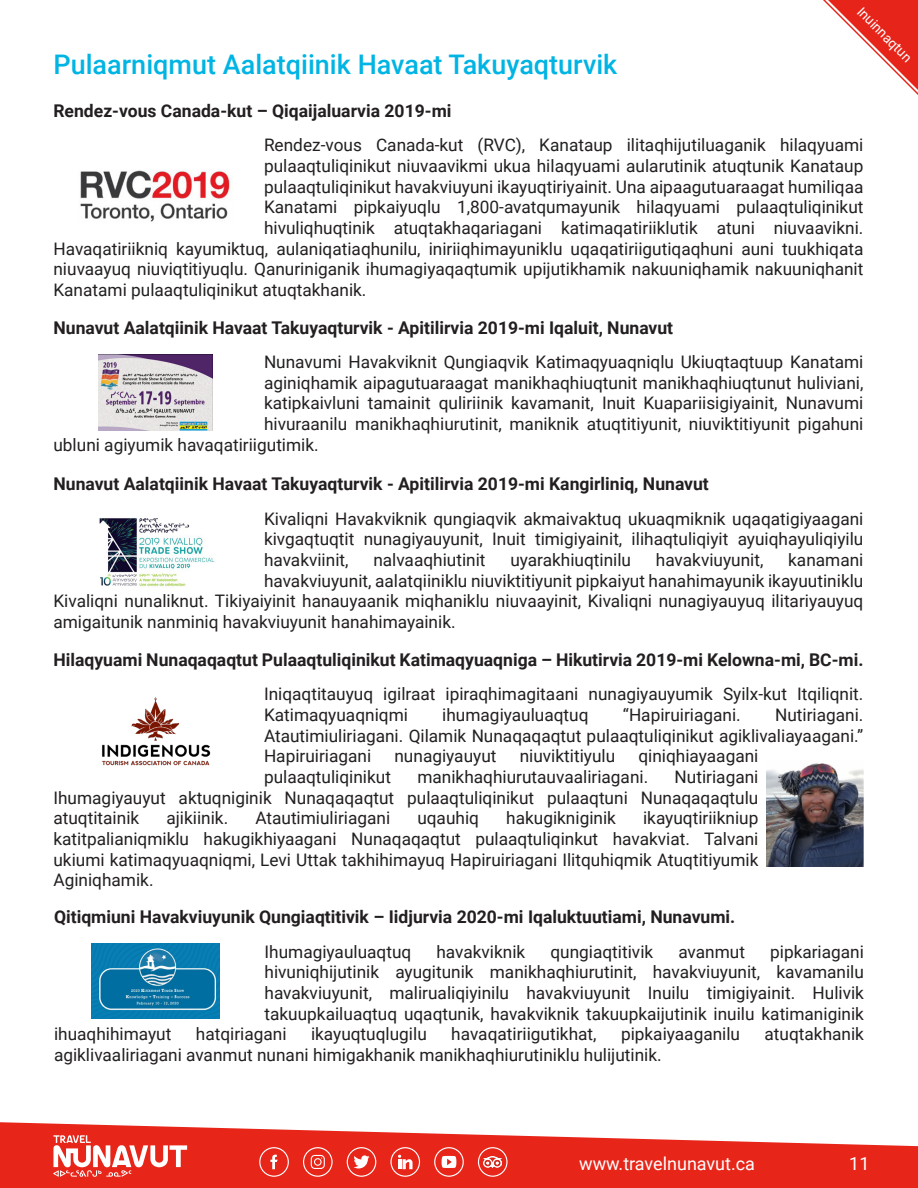
<style>
.page{position:relative;width:918px;height:1188px;background:#fff}
.page>*{position:absolute;margin:0;border:0;box-sizing:border-box;transform-origin:0 0}
.Body_text{font:500 27px "Roboto";color:#00b4e3}
.t1{font:18px "Roboto";color:#fff}
.Body_text-2{font:700 17.55px "Roboto";color:#231f20}
.Body_text-3{font:17.25px/20.7px "Roboto";color:#231f20;text-align:justify}
.t2{font:13.5px "Roboto";color:#fff}
</style>
<div class="page">
<svg style="left:0;top:1122px;width:918px;height:66px;fill:#e72519"></svg>
<svg style="left:53px;top:1135px;width:134px;height:42px"></svg>
<div style="left:259px;top:1147px;width:30px;height:30px;border:1px solid #fff;border-radius:50%"></div>
<svg style="left:270px;top:1155px;width:8px;height:14px"></svg>
<div style="left:303px;top:1147px;width:30px;height:30px;border:1px solid #fff;border-radius:50%"></div>
<svg style="left:311px;top:1155px;width:14px;height:14px"></svg>
<div style="left:347px;top:1147px;width:29px;height:30px;border:1px solid #fff;border-radius:50%"></div>
<svg style="left:353px;top:1155px;width:17px;height:13px"></svg>
<div style="left:390px;top:1147px;width:30px;height:30px;border:1px solid #fff;border-radius:50%"></div>
<svg style="left:398px;top:1155px;width:15px;height:14px"></svg>
<div style="left:434px;top:1147px;width:30px;height:30px;border:1px solid #fff;border-radius:50%"></div>
<svg style="left:442px;top:1156px;width:14px;height:12px"></svg>
<div style="left:478px;top:1147px;width:30px;height:30px;border:1px solid #fff;border-radius:50%"></div>
<img style="left:484px;top:1156px;width:18px;height:12px">
<svg style="left:823px;top:0;width:95px;height:95px"></svg>
<img style="left:80px;top:170px;width:150px;height:52px">
<img style="left:99px;top:354px;width:114px;height:77px">
<img style="left:99px;top:518px;width:115px;height:69px">
<img style="left:92px;top:944px;width:128px;height:74px">
<img style="left:102px;top:697px;width:109px;height:69px">
<img style="left:766px;top:763px;width:97px;height:103px">
<p class="t2" style="left:866px;top:3px;width:73px;rotate:45deg">Inuinnaqtun</p>
<p class="Body_text" style="left:53px;top:46px;width:565px">Pulaarniqmut Aalatqiinik Havaat Takuyaqturvik</p>
<p class="Body_text-2" style="left:53px;top:98px;width:400px">Rendez-vous Canada-kut – Qiqaijaluarvia 2019-mi</p>
<p class="Body_text-3" style="left:264px;top:134px;width:601px">Rendez-vous Canada-kut (RVC), Kanataup ilitaqhijutiluaganik hilaqyuami</p>
<p class="Body_text-3" style="left:264px;top:155px;width:601px">pulaaqtuliqinikut niuvaavikmi ukua hilaqyuami aularutinik atuqtunik Kanataup</p>
<p class="Body_text-3" style="left:264px;top:175px;width:601px">pulaaqtuliqinikut havakviuyuni ikayuqtiriyainit. Una aipaagutuaraagat humiliqaa</p>
<p class="Body_text-3" style="left:264px;top:196px;width:601px">Kanatami pipkaiyuqlu 1,800-avatqumayunik hilaqyuami pulaaqtuliqinikut</p>
<p class="Body_text-3" style="left:264px;top:217px;width:601px">hivuliqhuqtinik atuqtakhaqariagani katimaqatiriiklutik atuni niuvaavikni.</p>
<p class="Body_text-3" style="left:53px;top:238px;width:812px">Havaqatiriikniq kayumiktuq, aulaniqatiaqhunilu, iniriiqhimayuniklu uqaqatiriigutiqaqhuni auni tuukhiqata</p>
<p class="Body_text-3" style="left:53px;top:258px;width:812px">niuvaayuq niuviqtitiyuqlu. Qanuriniganik ihumagiyaqaqtumik upijutikhamik nakuuniqhamik nakuuniqhanit</p>
<p class="Body_text-3" style="left:53px;top:279px;width:315px">Kanatami pulaaqtuliqinikut atuqtakhanik.</p>
<p class="Body_text-2" style="left:53px;top:315px;width:621px">Nunavut Aalatqiinik Havaat Takuyaqturvik - Apitilirvia 2019-mi Iqaluit, Nunavut</p>
<p class="Body_text-3" style="left:264px;top:351px;width:601px">Nunavumi Havakviknit Qungiaqvik Katimaqyuaqniqlu Ukiuqtaqtuup Kanatami</p>
<p class="Body_text-3" style="left:264px;top:371px;width:601px">aginiqhamik aipagutuaraagat manikhaqhiuqtunit manikhaqhiuqtunut huliviani,</p>
<p class="Body_text-3" style="left:264px;top:392px;width:601px">katipkaivluni tamainit quliriinik kavamanit, Inuit Kuapariisigiyainit, Nunavumi</p>
<p class="Body_text-3" style="left:264px;top:413px;width:601px">hivuraanilu manikhaqhiurutinit, maniknik atuqtitiyunit, niuviktitiyunit pigahuni</p>
<p class="Body_text-3" style="left:53px;top:434px;width:267px">ubluni agiyumik havaqatiriigutimik.</p>
<p class="Body_text-2" style="left:53px;top:472px;width:657px">Nunavut Aalatqiinik Havaat Takuyaqturvik - Apitilirvia 2019-mi Kangirliniq, Nunavut</p>
<p class="Body_text-3" style="left:264px;top:508px;width:601px">Kivaliqni Havakviknik qungiaqvik akmaivaktuq ukuaqmiknik uqaqatigiyaagani kivgaqtuqtit nunagiyauyunit, Inuit timigiyainit, ilihaqtuliqiyit ayuiqhayuliqiyilu havakviinit,</p>
<p class="Body_text-3" style="left:373px;top:549px;width:114px">nalvaaqhiutinit</p>
<p class="Body_text-3" style="left:510px;top:549px;width:122px">uyarakhiuqtinilu</p>
<p class="Body_text-3" style="left:656px;top:549px;width:109px">havakviuyunit,</p>
<p class="Body_text-3" style="left:788px;top:549px;width:77px">kanamani</p>
<p class="Body_text-3" style="left:264px;top:570px;width:601px">havakviuyunit, aalatqiiniklu niuviktitiyunit pipkaiyut hanahimayunik ikayuutiniklu</p>
<p class="Body_text-3" style="left:53px;top:590px;width:811px">Kivaliqni nunaliknut. Tikiyaiyinit hanauyaanik miqhaniklu niuvaayinit, Kivaliqni nunagiyauyuq ilitariyauyuq</p>
<p class="Body_text-3" style="left:53px;top:611px;width:404px">amigaitunik nanminiq havakviuyunit hanahimayainik.</p>
<p class="Body_text-2" style="left:53px;top:647px;width:812px">Hilaqyuami Nunaqaqaqtut Pulaaqtuliqinikut Katimaqyuaqniga – Hikutirvia 2019-mi Kelowna-mi, BC-mi.</p>
<p class="Body_text-3" style="left:264px;top:683px;width:601px">Iniqaqtitauyuq igilraat ipiraqhimagitaani nunagiyauyumik Syilx-kut Itqiliqnit.<br>Katimaqyuaqniqmi</p>
<p class="Body_text-3" style="left:442px;top:704px;width:148px">ihumagiyauluaqtuq</p>
<p class="Body_text-3" style="left:623px;top:704px;width:119px">“Hapiruiriagani.</p>
<p class="Body_text-3" style="left:264px;top:704px;width:601px;text-indent:511px">Nutiriagani.<br>Atautimiuliriagani. Qilamik Nunaqaqaqtut pulaaqtuliqinikut agiklivaliayaagani.” Hapiruiriagani</p>
<p class="Body_text-3" style="left:394px;top:745px;width:104px">nunagiyauyut</p>
<p class="Body_text-3" style="left:520px;top:745px;width:97px">niuviktitiyulu</p>
<p class="Body_text-3" style="left:638px;top:745px;width:122px">qiniqhiayaagani</p>
<p class="Body_text-3" style="left:264px;top:766px;width:129px">pulaaqtuliqinikut</p>
<p class="Body_text-3" style="left:417px;top:766px;width:232px">manikhaqhiurutauvaaliriagani.</p>
<p class="Body_text-3" style="left:53px;top:766px;width:707px;text-indent:621px">Nutiriagani Ihumagiyauyut aktuqniginik Nunaqaqaqtut pulaaqtuliqinikut pulaaqtuni Nunaqaqaqtulu atuqtitainik</p>
<p class="Body_text-3" style="left:53px;top:807px;width:707px;text-indent:590px">ikayuqtiriikniup katitpalianiqmiklu hakugikhiyaagani Nunaqaqaqtut pulaaqtuliqinkut havakviat. Talvani ukiumi katimaqyuaqniqmi, Levi Uttak takhihimayuq Hapiruiriagani Ilitquhiqmik Atuqtitiyumik Aginiqhamik.</p>
<p class="Body_text-3" style="left:166px;top:807px;width:63px">ajikiinik.</p>
<p class="Body_text-3" style="left:255px;top:807px;width:136px">Atautimiuliriagani</p>
<p class="Body_text-3" style="left:417px;top:807px;width:63px">uqauhiq</p>
<p class="Body_text-3" style="left:506px;top:807px;width:111px">hakugikniginik</p>
<p class="Body_text-2" style="left:54px;top:905px;width:683px">Qitiqmiuni Havakviuyunik Qungiaqtitivik – Iidjurvia 2020-mi Iqaluktuutiami, Nunavumi.</p>
<p class="Body_text-3" style="left:265px;top:941px;width:148px">Ihumagiyauluaqtuq</p>
<p class="Body_text-3" style="left:436px;top:941px;width:90px">havakviknik</p>
<p class="Body_text-3" style="left:550px;top:941px;width:104px">qungiaqtitivik</p>
<p class="Body_text-3" style="left:678px;top:941px;width:68px">avanmut</p>
<p class="Body_text-3" style="left:265px;top:941px;width:601px;text-indent:506px">pipkariagani hivuniqhijutinik ayugitunik manikhaqhiurutinit, havakviuyunit, kavamanilu havakviuyunit, malirualiqiyinilu havakviuyunit Inuilu timigiyainit. Hulivik takuupkailuaqtuq uqaqtunik, havakviknik takuupkaijutinik inuilu katimaniginik</p>
<p class="Body_text-3" style="left:54px;top:1023px;width:119px">ihuaqhihimayut</p>
<p class="Body_text-3" style="left:196px;top:1023px;width:92px">hatqiriagani</p>
<p class="Body_text-3" style="left:311px;top:1023px;width:117px">ikayuqtuqlugilu</p>
<p class="Body_text-3" style="left:451px;top:1023px;width:147px">havaqatiriigutikhat,</p>
<p class="Body_text-3" style="left:621px;top:1023px;width:121px">pipkaiyaaganilu</p>
<p class="Body_text-3" style="left:765px;top:1023px;width:101px">atuqtakhanik</p>
<p class="Body_text-3" style="left:54px;top:1044px;width:609px">agiklivaaliriagani avanmut nunani himigakhanik manikhaqhiurutiniklu hulijutinik.</p>
<p class="t1" style="left:579px;top:1151px;width:177px">www.travelnunavut.ca</p>
<p class="t1" style="left:849px;top:1151px;width:22px">11</p>
</div>
